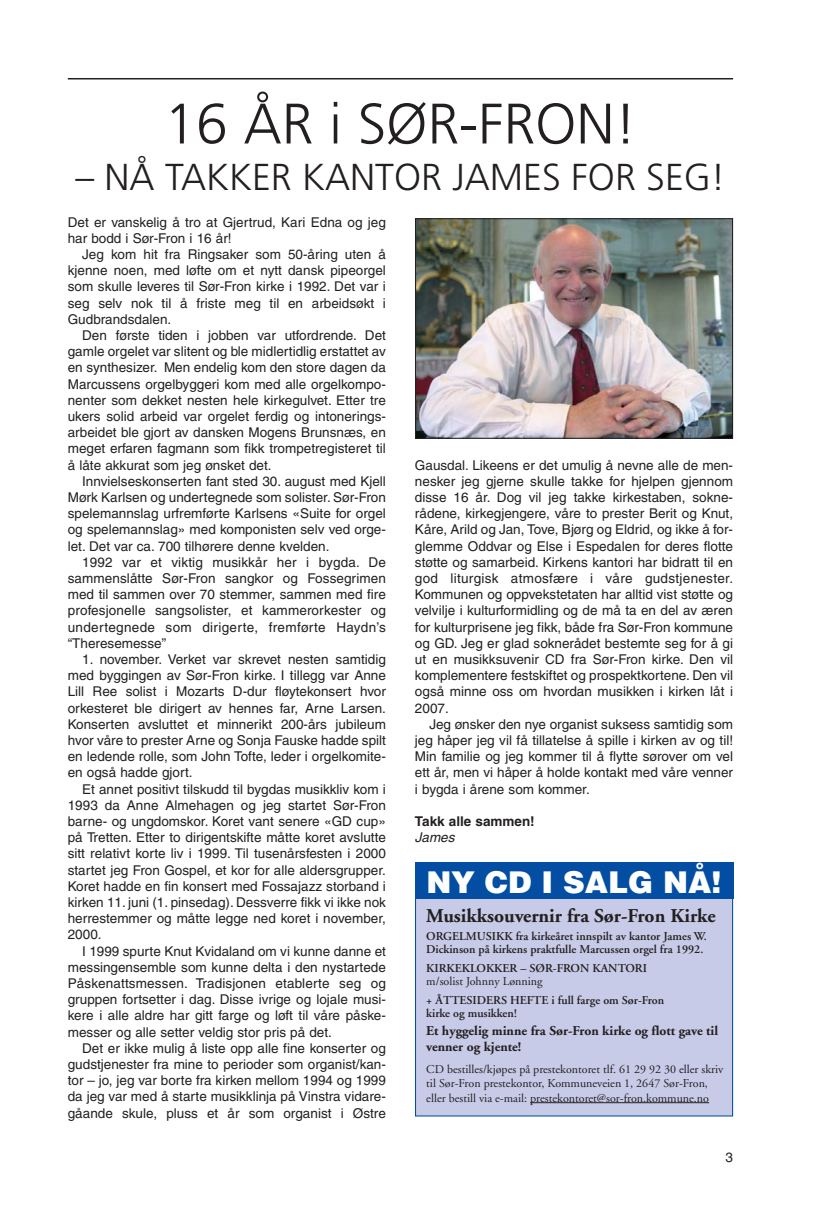
<style>
.page{position:relative;width:830px;height:1212px;background:#fff}
.page>*{position:absolute;margin:0;border:0;box-sizing:border-box;transform-origin:0 0}
.t1{font:300 57px "Frutiger";color:#231f20}
.t2{font:300 37.5px "Frutiger";color:#231f20}
.t3{font:900 30px "Helvetica";color:#fff}
.t4{font:700 19.5px "Adobe Garamond";color:#231f20}
.t5{font:13.5px/16.2px "Helvetica";color:#231f20;text-align:justify}
.t6{font:700 13.5px/16.2px "Adobe Garamond";color:#231f20}
.t7{font:700 13.5px "Helvetica";color:#231f20}
.t8{font:italic 13.5px "Helvetica";color:#231f20}
.t9{font:12px/14.4px "Adobe Garamond";color:#231f20}
.t10{font:600 12px/13.5px "Adobe Garamond";color:#231f20}
</style>
<div class="page">
<hr style="left:68px;top:78px;width:664px;height:1px;background:#231f20">
<img style="left:417px;top:220px;width:313px;height:217px">
<div style="left:415px;top:218px;width:317px;height:221px;border:1px solid #231f20"></div>
<div style="left:415px;top:877px;width:317px;height:239px;background:#c7cbe7"></div>
<div style="left:415px;top:862px;width:317px;height:37px;background:#034ea2"></div>
<hr style="left:540px;top:1102px;width:48px;height:1px;background:#231f20">
<hr style="left:588px;top:1102px;width:43px;height:1px;background:#231f20">
<hr style="left:630px;top:1102px;width:78px;height:1px;background:#231f20">
<h1 class="t1" style="left:164px;top:101px;width:473px">16 ÅR i SØR-FRON!</h1>
<h2 class="t2" style="left:75px;top:162px;width:651px">– NÅ TAKKER KANTOR JAMES FOR SEG!</h2>
<p class="t5" style="left:68px;top:215px;width:319px">Det er vanskelig å tro at Gjertrud, Kari Edna og jeg har bodd i Sør-Fron i 16 år!</p>
<p class="t5" style="left:68px;top:247px;width:319px;text-indent:14px">Jeg kom hit fra Ringsaker som 50-åring uten å kjenne noen, med løfte om et nytt dansk pipeorgel som skulle leveres til Sør-Fron kirke i 1992. Det var i seg selv nok til å friste meg til en arbeidsøkt i Gudbrandsdalen.</p>
<p class="t5" style="left:68px;top:328px;width:319px;text-indent:14px">Den første tiden i jobben var utfordrende. Det gamle orgelet var slitent og ble midlertidlig erstattet av en synthesizer. Men endelig kom den store dagen da Marcussens orgelbyggeri kom med alle orgelkompo&shy;nenter som dekket nesten hele kirkegulvet. Etter tre ukers solid arbeid var orgelet ferdig og intonerings&shy;arbeidet ble gjort av dansken Mogens Brunsnæs, en meget erfaren fagmann som fikk trompetregisteret til å låte akkurat som jeg ønsket det.</p>
<p class="t5" style="left:68px;top:474px;width:319px;text-indent:14px">Innvielseskonserten fant sted 30. august med Kjell Mørk Karlsen og undertegnede som solister. Sør-Fron spelemannslag urfremførte Karlsens «Suite for orgel og spelemannslag» med komponisten selv ved orge&shy;let. Det var ca. 700 tilhørere denne kvelden.</p>
<p class="t5" style="left:68px;top:555px;width:319px;text-indent:14px">1992 var et viktig musikkår her i bygda. De sammenslåtte Sør-Fron sangkor og Fossegrimen med til sammen over 70 stemmer, sammen med fire profesjonelle sangsolister, et kammerorkester og undertegnede som dirigerte, fremførte Haydn’s “Theresemesse”</p>
<p class="t5" style="left:68px;top:652px;width:319px;text-indent:14px">1. november. Verket var skrevet nesten samtidig med byggingen av Sør-Fron kirke. I tillegg var Anne Lill Ree solist i Mozarts D-dur fløytekonsert hvor orkesteret ble dirigert av hennes far, Arne Larsen.<br>Konserten avsluttet et minnerikt 200-års jubileum hvor våre to prester Arne og Sonja Fauske hadde spilt en ledende rolle, som John Tofte, leder i orgelkomite&shy;en også hadde gjort.</p>
<p class="t5" style="left:68px;top:782px;width:319px;text-indent:14px">Et annet positivt tilskudd til bygdas musikkliv kom i 1993 da Anne Almehagen og jeg startet Sør-Fron barne- og ungdomskor. Koret vant senere «GD cup» på Tretten. Etter to dirigentskifte måtte koret avslutte sitt relativt korte liv i 1999. Til tusenårsfesten i 2000 startet jeg Fron Gospel, et kor for alle aldersgrupper.<br>Koret hadde en fin konsert med Fossajazz storband i kirken 11. juni (1. pinsedag). Dessverre fikk vi ikke nok herrestemmer og måtte legge ned koret i november, 2000.</p>
<p class="t5" style="left:68px;top:944px;width:319px;text-indent:14px">I 1999 spurte Knut Kvidaland om vi kunne danne et messingensemble som kunne delta i den nystartede Påskenattsmessen. Tradisjonen etablerte seg og gruppen fortsetter i dag. Disse ivrige og lojale musi&shy;kere i alle aldre har gitt farge og løft til våre påske&shy;messer og alle setter veldig stor pris på det.</p>
<p class="t5" style="left:68px;top:1041px;width:319px;text-indent:14px">Det er ikke mulig å liste opp alle fine konserter og gudstjenester fra mine to perioder som organist/kan&shy;tor – jo, jeg var borte fra kirken mellom 1994 og 1999 da jeg var med å starte musikklinja på Vinstra vidare&shy;gåande skule, pluss et år som organist i Østre</p>
<p class="t5" style="left:415px;top:458px;width:319px">Gausdal. Likeens er det umulig å nevne alle de men&shy;nesker jeg gjerne skulle takke for hjelpen gjennom disse 16 år. Dog vil jeg takke kirkestaben, sokne&shy;rådene, kirkegjengere, våre to prester Berit og Knut, Kåre, Arild og Jan, Tove, Bjørg og Eldrid, og ikke å for&shy;glemme Oddvar og Else i Espedalen for deres flotte støtte og samarbeid. Kirkens kantori har bidratt til en god liturgisk atmosfære i våre gudstjenester.<br>Kommunen og oppvekstetaten har alltid vist støtte og velvilje i kulturformidling og de må ta en del av æren for kulturprisene jeg fikk, både fra Sør-Fron kommune og GD. Jeg er glad soknerådet bestemte seg for å gi ut en musikksuvenir CD fra Sør-Fron kirke. Den vil komplementere festskiftet og prospektkortene. Den vil også minne oss om hvordan musikken i kirken låt i 2007.</p>
<p class="t5" style="left:415px;top:717px;width:319px;text-indent:14px">Jeg ønsker den nye organist suksess samtidig som jeg håper jeg vil få tillatelse å spille i kirken av og til!<br>Min familie og jeg kommer til å flytte sørover om vel ett år, men vi håper å holde kontakt med våre venner i bygda i årene som kommer.</p>
<p class="t7" style="left:415px;top:816px;width:121px">Takk alle sammen!</p>
<p class="t8" style="left:415px;top:832px;width:44px">James</p>
<h3 class="t3" style="left:426px;top:871px;width:296px">NY CD I SALG NÅ!</h3>
<h3 class="t4" style="left:426px;top:907px;width:291px">Musikksouvernir fra Sør-Fron Kirke</h3>
<p class="t10" style="left:426px;top:930px;width:282px">ORGELMUSIKK fra kirkeåret innspilt av kantor James W.<br>Dickinson på kirkens praktfulle Marcussen orgel fra 1992.</p>
<p class="t10" style="left:426px;top:962px;width:222px">KIRKEKLOKKER – SØR-FRON KANTORI</p>
<p class="t9" style="left:426px;top:975px;width:118px">m/solist Johnny Lønning</p>
<p class="t10" style="left:426px;top:994px;width:239px">+ ÅTTESIDERS HEFTE i full farge om Sør-Fron kirke og musikken!</p>
<p class="t6" style="left:426px;top:1024px;width:293px">Et hyggelig minne fra Sør-Fron kirke og flott gave til venner og kjente!</p>
<p class="t9" style="left:426px;top:1063px;width:298px">CD bestilles/kjøpes på prestekontoret tlf. 61 29 92 30 eller skriv til Sør-Fron prestekontor, Kommuneveien 1, 2647 Sør-Fron, eller bestill via e-mail: prestekontoret@sor-fron.kommune.no</p>
<p class="t5" style="left:725px;top:1150px;width:9px">3</p>
</div>
